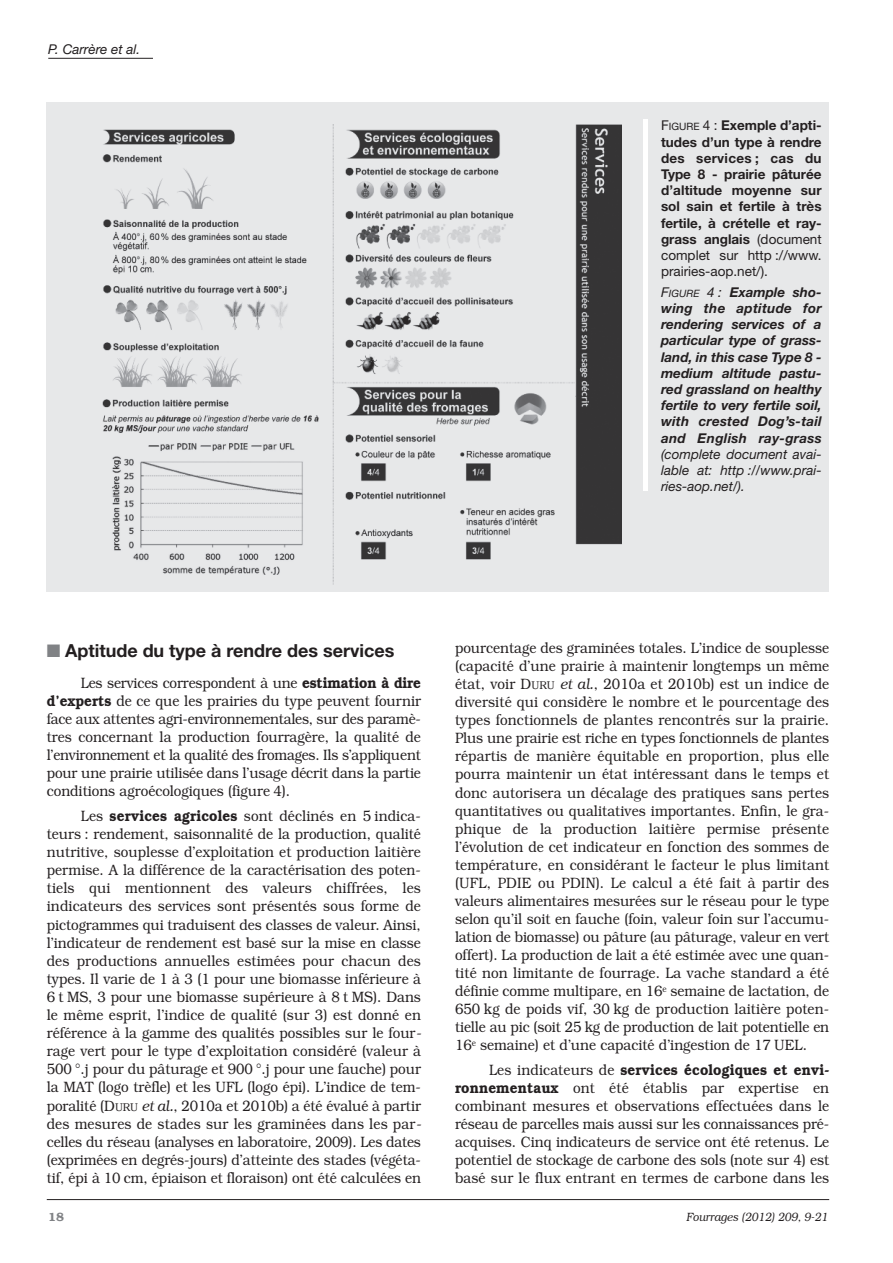
<style>
.page{position:relative;width:893px;height:1263px;background:#fff}
.page>*{position:absolute;margin:0;border:0;box-sizing:border-box;transform-origin:0 0}
.t1{font:700 18px "Helvetica Neue";color:#231f20}
.t2{font:300 15px/18px "Bookman";color:#231f20;text-align:justify;scale:.9 1}
.t3{font:italic 700 13.5px/16.2px "Helvetica Neue";letter-spacing:.015em;color:#231f20;text-align:justify}
.t4{font:700 13.5px/16.2px "Helvetica Neue";color:#231f20;text-align:justify}
.t5{font:italic 13.5px/16.2px "Helvetica Neue";color:#231f20;text-align:justify}
.t6{font:italic 300 12px "Bookman";color:#231f20;scale:.9 1}
.t7{font:600 12px "Bookman";color:#808285}
.s1{font-weight:400}
.s2{font-weight:400;font-size:10.2px}
.s3{color:#808285}
.s4{font-weight:600}
.s5{font-size:11.25px}
.s6{font-style:italic}
</style>
<div class="page">
<hr style="left:48px;top:58px;width:105px;height:1px;background:#231f20">
<hr style="left:47px;top:1199px;width:782px;height:1px;background:#231f20">
<div style="left:47px;top:102px;width:782px;height:490px;background:#e7e8e9"></div>
<div style="left:643px;top:119px;width:5px;height:372px;background:#fff"></div>
<img style="left:102px;top:124px;width:519px;height:461px">
<p class="t5" style="left:48px;top:42px;width:93px">P. Carrère et al.</p>
<p class="t4" style="left:661px;top:119px;width:162px"><span class="s1">F</span><span class="s2">IGURE</span> <span class="s1">4 :</span> Exemple d’apti&shy;tudes d’un type à rendre des services ; cas du Type 8 - prairie pâturée d’altitude moyenne sur sol sain et fertile à très fertile, à crételle et ray&shy;grass anglais <span class="s1">(document complet sur http ://www. prairies-aop.net/).</span></p>
<p class="t3" style="left:661px;top:285px;width:162px"><span class="s1">F</span><span class="s2">IGURE</span> <span class="s1">4 :</span> Example sho&shy;wing the aptitude for rendering services of a particular type of grass&shy;land, in this case Type 8 - medium altitude pastu&shy;red grassland on healthy fertile to very fertile soil, with crested Dog’s-tail and English ray-grass</p>
<p class="t5" style="left:661px;top:447px;width:162px">(complete document avai&shy;lable at: http ://www.prai&shy;ries-aop.net/).</p>
<p class="t1" style="left:47px;top:644px;width:349px"><span class="s3">■</span> Aptitude du type à rendre des services</p>
<p class="t2" style="left:47px;top:673px;width:417px;text-indent:34px">Les services correspondent à une <span class="s4">estimation à dire d’experts</span> de ce que les prairies du type peuvent fournir face aux attentes agri-environnementales, sur des paramè&shy;tres concernant la production fourragère, la qualité de l’environnement et la qualité des fromages. Ils s’appliquent pour une prairie utilisée dans l’usage décrit dans la partie conditions agroécologiques (figure 4).</p>
<p class="t2" style="left:47px;top:807px;width:418px;text-indent:34px">Les <span class="s4">services agricoles</span> sont déclinés en 5 indica&shy;teurs : rendement, saisonnalité de la production, qualité nutritive, souplesse d’exploitation et production laitière permise. A la différence de la caractérisation des poten&shy;tiels qui mentionnent des valeurs chiffrées, les indicateurs des services sont présentés sous forme de pictogrammes qui traduisent des classes de valeur. Ainsi, l’indicateur de rendement est basé sur la mise en classe des productions annuelles estimées pour chacun des types. Il varie de 1 à 3 (1 pour une biomasse inférieure à 6 t MS, 3 pour une biomasse supérieure à 8 t MS). Dans le même esprit, l’indice de qualité (sur 3) est donné en référence à la gamme des qualités possibles sur le four&shy;rage vert pour le type d’exploitation considéré (valeur à 500 °.j pour du pâturage et 900 °.j pour une fauche) pour la MAT (logo trèfle) et les UFL (logo épi). L’indice de tem&shy;poralité (D<span class="s5">URU</span> <span class="s6">et al.</span>, 2010a et 2010b) a été évalué à partir des mesures de stades sur les graminées dans les par&shy;celles du réseau (analyses en laboratoire, 2009). Les dates (exprimées en degrés-jours) d’atteinte des stades (végéta&shy;tif, épi à 10 cm, épiaison et floraison) ont été calculées en</p>
<p class="t2" style="left:455px;top:639px;width:417px">pourcentage des graminées totales. L’indice de souplesse (capacité d’une prairie à maintenir longtemps un même état, voir D<span class="s5">URU</span> <span class="s6">et al.</span>, 2010a et 2010b) est un indice de diversité qui considère le nombre et le pourcentage des types fonctionnels de plantes rencontrés sur la prairie.<br>Plus une prairie est riche en types fonctionnels de plantes répartis de manière équitable en proportion, plus elle pourra maintenir un état intéressant dans le temps et donc autorisera un décalage des pratiques sans pertes quantitatives ou qualitatives importantes. Enfin, le gra&shy;phique de la production laitière permise présente l’évolution de cet indicateur en fonction des sommes de température, en considérant le facteur le plus limitant (UFL, PDIE ou PDIN). Le calcul a été fait à partir des valeurs alimentaires mesurées sur le réseau pour le type selon qu’il soit en fauche (foin, valeur foin sur l’accumu&shy;lation de biomasse) ou pâture (au pâturage, valeur en vert offert). La production de lait a été estimée avec une quan&shy;tité non limitante de fourrage. La vache standard a été définie comme multipare, en 16<sup>e</sup> semaine de lactation, de 650 kg de poids vif, 30 kg de production laitière poten&shy;tielle au pic (soit 25 kg de production de lait potentielle en 16<sup>e</sup> semaine) et d’une capacité d’ingestion de 17 UEL.</p>
<p class="t2" style="left:455px;top:1060px;width:417px;text-indent:34px">Les indicateurs de <span class="s4">services écologiques et envi&shy;ronnementaux</span> ont été établis par expertise en combinant mesures et observations effectuées dans le réseau de parcelles mais aussi sur les connaissances pré&shy;acquises. Cinq indicateurs de service ont été retenus. Le potentiel de stockage de carbone des sols (note sur 4) est basé sur le flux entrant en termes de carbone dans les</p>
<p class="t7" style="left:48px;top:1209px;width:17px">18</p>
<p class="t6" style="left:686px;top:1209px;width:159px">Fourrages (2012) 209, 9-21</p>
</div>
